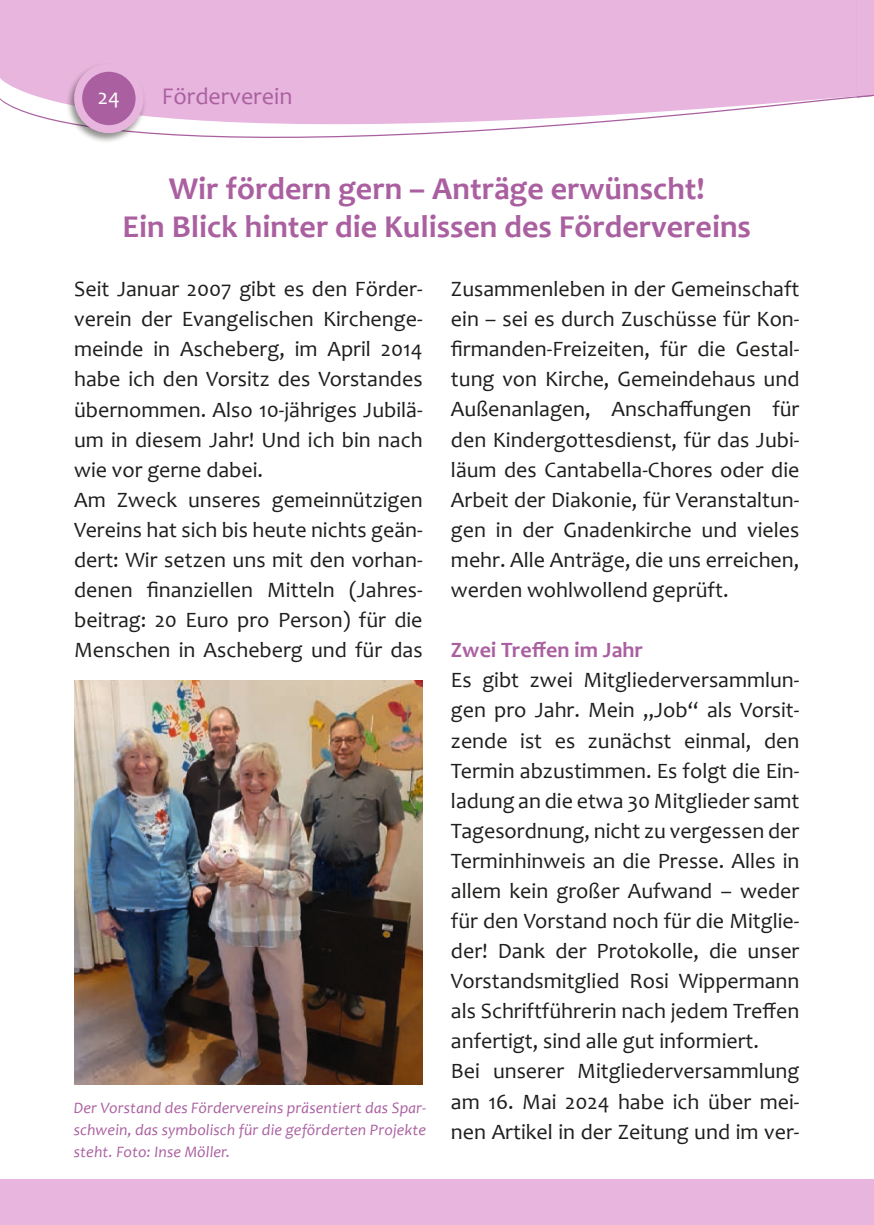
<style>
.page{position:relative;width:874px;height:1225px;background:#fff}
.page>*{position:absolute;margin:0;border:0;box-sizing:border-box;transform-origin:0 0}
.Überschrift_1{font:700 32px/38.4px "Candara";color:#aa60a0;text-align:center}
.Rubrik{font:24px "Candara";color:#aa60a0}
.Standardtext{font:22px/30px "Candara";color:#1f1e1d;text-align:justify}
.Standardtext-2{font:700 22px "Candara";color:#aa60a0}
.Seitenzahl{font:22px "Candara";color:#fff}
.Bildunterschrift_und_Autor{font:italic 16px/22px "Candara";letter-spacing:.01em;color:#aa60a0;text-align:justify}
</style>
<div class="page">
<svg style="left:0;top:0;width:856px;height:138px;fill:#e7b5dd"></svg>
<div style="left:0;top:1179px;width:856px;height:46px;background:#e7b5dd"></div>
<div style="left:856px;top:1179px;width:17px;height:46px;background:#e7b5dd"></div>
<div style="left:66px;top:63px;width:80px;height:81px;background:#21201c;opacity:.5"></div>
<div style="left:78px;top:68px;width:61px;height:61px;background:#aa60a0;border-radius:50%"></div>
<div style="left:74px;top:64px;width:69px;height:69px;border:8px solid #e7b5dd;border-radius:50%"></div>
<div style="left:856px;top:0;width:17px;height:98px;background:#e7b5dd"></div>
<img style="left:74px;top:680px;width:348px;height:404px">
<p class="Seitenzahl" style="left:98px;top:83px;width:23px">24</p>
<p class="Rubrik" style="left:162px;top:81px;width:132px">Förderverein</p>
<p class="Überschrift_1" style="left:122px;top:169px;width:629px">Wir fördern gern – Anträge erwünscht!<br>Ein Blick hinter die Kulissen des Fördervereins</p>
<p class="Standardtext" style="left:74px;top:274px;width:350px">Seit Januar 2007 gibt es den Förder&shy;verein der Evangelischen Kirchenge&shy;meinde in Ascheberg, im April 2014 habe ich den Vorsitz des Vorstandes übernommen. Also 10-jähriges Jubilä&shy;um in diesem Jahr! Und ich bin nach wie vor gerne dabei.</p>
<p class="Standardtext" style="left:74px;top:484px;width:350px">Am Zweck unseres gemeinnützigen Vereins hat sich bis heute nichts geän&shy;dert: Wir setzen uns mit den vorhan&shy;denen finanziellen Mitteln (Jahres&shy;beitrag: 20 Euro pro Person) für die Menschen in Ascheberg und für das</p>
<p class="Bildunterschrift_und_Autor" style="left:74px;top:1096px;width:354px">Der Vorstand des Fördervereins präsentiert das Spar&shy;schwein, das symbolisch für die geförderten Projekte steht. Foto: Inse Möller.</p>
<p class="Standardtext" style="left:450px;top:274px;width:350px">Zusammenleben in der Gemeinschaft ein – sei es durch Zuschüsse für Kon&shy;firmanden-Freizeiten, für die Gestal&shy;tung von Kirche, Gemeindehaus und Außenanlagen, Anschaffungen für den Kindergottesdienst, für das Jubi&shy;läum des Cantabella-Chores oder die Arbeit der Diakonie, für Veranstaltun&shy;gen in der Gnadenkirche und vieles mehr. Alle Anträge, die uns erreichen, werden wohlwollend geprüft.</p>
<p class="Standardtext-2" style="left:450px;top:636px;width:193px">Zwei Treffen im Jahr</p>
<p class="Standardtext" style="left:450px;top:665px;width:350px">Es gibt zwei Mitgliederversammlun&shy;gen pro Jahr. Mein „Job“ als Vorsit&shy;zende ist es zunächst einmal, den Termin abzustimmen. Es folgt die Ein&shy;ladung an die etwa 30 Mitglieder samt Tagesordnung, nicht zu vergessen der Terminhinweis an die Presse. Alles in allem kein großer Aufwand – weder für den Vorstand noch für die Mitglie&shy;der! Dank der Protokolle, die unser Vorstandsmitglied Rosi Wippermann als Schriftführerin nach jedem Treffen anfertigt, sind alle gut informiert.</p>
<p class="Standardtext" style="left:450px;top:1056px;width:350px">Bei unserer Mitgliederversammlung am 16. Mai 2024 habe ich über mei&shy;nen Artikel in der Zeitung und im ver-</p>
</div>
